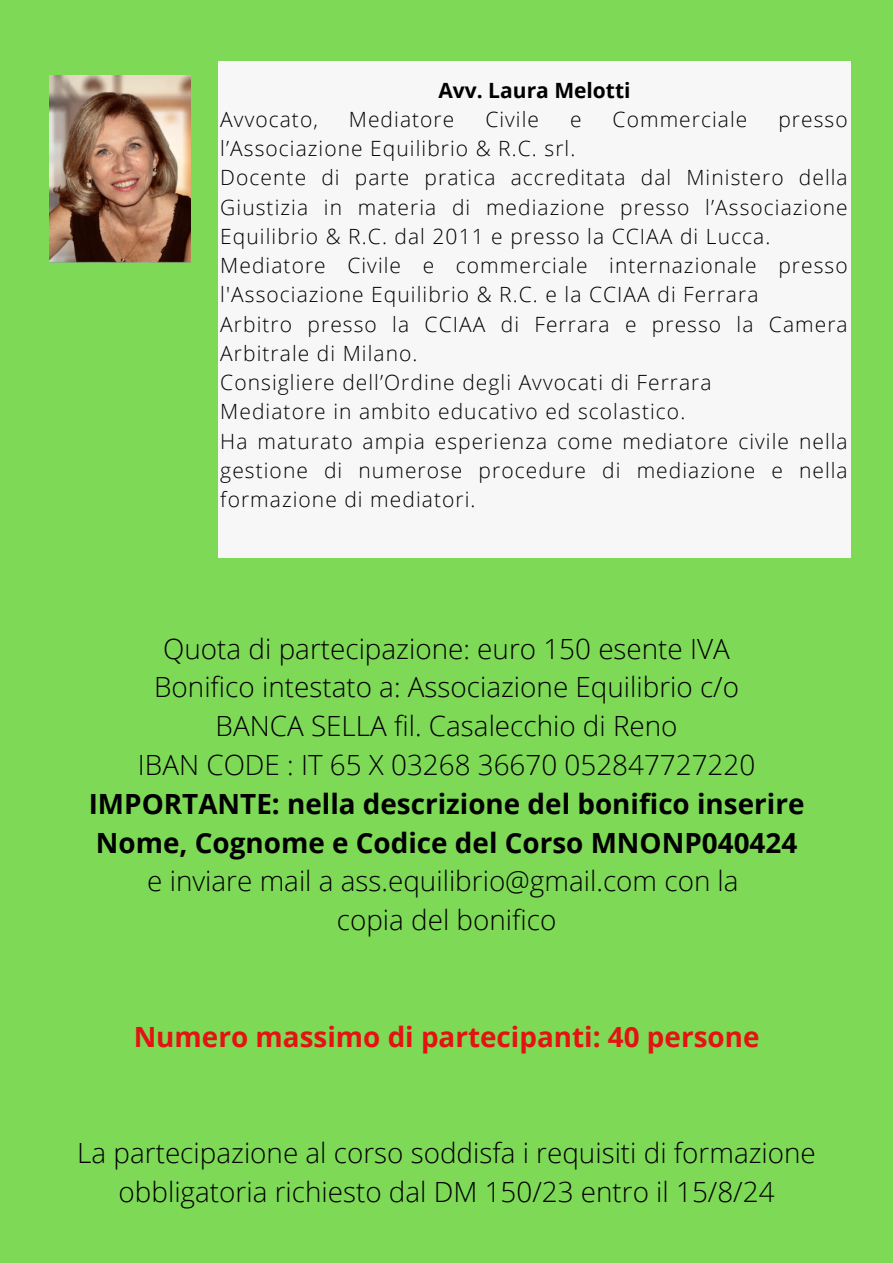
<style>
.page{position:relative;width:893px;height:1263px;background:#7ed957}
.page>*{position:absolute;margin:0;border:0;box-sizing:border-box;transform-origin:0 0}
.t1{font:300 27.83px/38.8px "Open Sans";color:#000;text-align:center}
.t2{font:700 27.83px "Open Sans";color:#e41212}
.t3{font:300 21px/29.2px "Open Sans";letter-spacing:.05em;color:#000;text-align:justify}
.t4{font:700 21px "Open Sans";color:#000}
.s1{font-weight:700}
</style>
<div class="page">
<img style="left:49px;top:75px;width:141px;height:187px">
<div style="left:218px;top:61px;width:632px;height:496px;background:#f7f7f8"></div>
<p class="t4" style="left:438px;top:75px;width:194px">Avv. Laura Melotti</p>
<p class="t3" style="left:220px;top:104px;width:99px">Avvocato,</p>
<p class="t3" style="left:349px;top:104px;width:107px">Mediatore</p>
<p class="t3" style="left:485px;top:104px;width:55px">Civile</p>
<p class="t3" style="left:570px;top:104px;width:13px">e</p>
<p class="t3" style="left:612px;top:104px;width:136px">Commerciale</p>
<p class="t3" style="left:778px;top:104px;width:71px">presso</p>
<p class="t3" style="left:220px;top:133px;width:356px">l’Associazione Equilibrio &amp; R.C. srl.</p>
<p class="t3" style="left:220px;top:163px;width:629px">Docente di parte pratica accreditata dal Ministero della Giustizia in materia di mediazione presso l’Associazione Equilibrio &amp; R.C. dal 2011 e presso la CCIAA di Lucca.</p>
<p class="t3" style="left:220px;top:250px;width:629px">Mediatore Civile e commerciale internazionale presso l'Associazione Equilibrio &amp; R.C. e la CCIAA di Ferrara</p>
<p class="t3" style="left:220px;top:309px;width:629px">Arbitro presso la CCIAA di Ferrara e presso la Camera<br>Arbitrale di Milano.</p>
<h2 class="t3" style="left:220px;top:367px;width:493px">Consigliere dell’Ordine degli Avvocati di Ferrara</h2>
<h1 class="t3" style="left:220px;top:397px;width:466px">Mediatore in ambito educativo ed scolastico.</h1>
<h2 class="t3" style="left:220px;top:426px;width:629px">Ha maturato ampia esperienza come mediatore civile nella gestione di numerose procedure di mediazione e nella formazione di mediatori.</h2>
<p class="t1" style="left:89px;top:628px;width:717px">Quota di partecipazione: euro 150 esente IVA<br>Bonifico intestato a: Associazione Equilibrio c/o<br>BANCA SELLA fil. Casalecchio di Reno<br>IBAN CODE : IT 65 X 03268 36670 052847727220<br><span class="s1">IMPORTANTE: nella descrizione del bonifico inserire Nome, Cognome e Codice del Corso MNONP040424 </span>e inviare mail a ass.equilibrio@gmail.com con la<br>copia del bonifico</p>
<p class="t2" style="left:134px;top:1017px;width:627px">Numero massimo di partecipanti: 40 persone</p>
<p class="t1" style="left:77px;top:1133px;width:740px">La partecipazione al corso soddisfa i requisiti di formazione obbligatoria richiesto dal DM 150/23 entro il 15/8/24</p>
</div>
